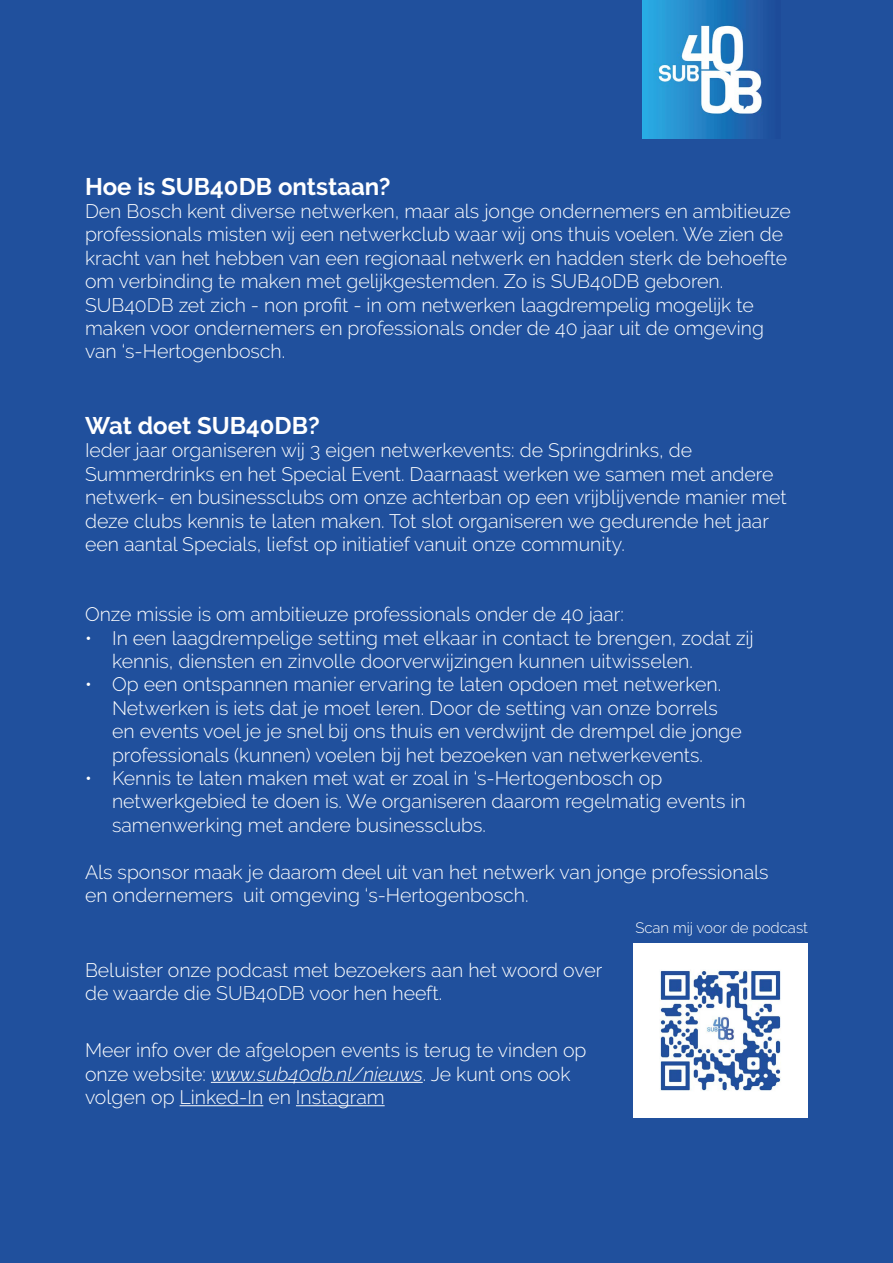
<style>
.page{position:relative;width:893px;height:1263px;background:#20509d}
.page>*{position:absolute;margin:0;border:0;box-sizing:border-box;transform-origin:0 0}
.t1{font:700 24px "Raleway";color:#fff}
.t2{font:300 19.5px/23.4px "Raleway";color:#fff}
.t3{font:300 15px "Raleway";color:#fff}
.s1{font-style:italic}
</style>
<div class="page">
<div style="left:633px;top:943px;width:175px;height:175px;background:#fff"></div>
<img style="left:660px;top:970px;width:121px;height:121px">
<hr style="left:211px;top:1082px;width:212px;height:1px;background:#fff">
<hr style="left:180px;top:1105px;width:83px;height:1px;background:#fff">
<hr style="left:296px;top:1105px;width:89px;height:1px;background:#fff">
<img style="left:642px;top:0;width:121px;height:138px">
<p class="t1" style="left:85px;top:177px;width:307px">Hoe is SUB40DB ontstaan?</p>
<p class="t2" style="left:85px;top:201px;width:707px">Den Bosch kent diverse netwerken, maar als jonge ondernemers en ambitieuze professionals misten wij een netwerkclub waar wij ons thuis voelen. We zien de kracht van het hebben van een regionaal netwerk en hadden sterk de behoefte om verbinding te maken met gelijkgestemden. Zo is SUB40DB geboren.<br>SUB40DB zet zich - non profit - in om netwerken laagdrempelig mogelijk te maken voor ondernemers en professionals onder de 40 jaar uit de omgeving van ‘s-Hertogenbosch.</p>
<p class="t1" style="left:85px;top:416px;width:236px">Wat doet SUB40DB?</p>
<p class="t2" style="left:85px;top:441px;width:703px">Ieder jaar organiseren wij 3 eigen netwerkevents: de Springdrinks, de Summerdrinks en het Special Event. Daarnaast werken we samen met andere netwerk- en businessclubs om onze achterban op een vrijblijvende manier met deze clubs kennis te laten maken. Tot slot organiseren we gedurende het jaar een aantal Specials, liefst op initiatief vanuit onze community.</p>
<p class="t2" style="left:85px;top:604px;width:540px">Onze missie is om ambitieuze professionals onder de 40 jaar:</p>
<p class="t2" style="left:112px;top:628px;width:643px;text-indent:-27px">• In een laagdrempelige setting met elkaar in contact te brengen, zodat zij kennis, diensten en zinvolle doorverwijzingen kunnen uitwisselen.</p>
<p class="t2" style="left:112px;top:675px;width:631px;text-indent:-27px">• Op een ontspannen manier ervaring te laten opdoen met netwerken.<br>Netwerken is iets dat je moet leren. Door de setting van onze borrels en events voel je je snel bij ons thuis en verdwijnt de drempel die jonge professionals (kunnen) voelen bij het bezoeken van netwerkevents.</p>
<p class="t2" style="left:112px;top:768px;width:635px;text-indent:-27px">• Kennis te laten maken met wat er zoal in ‘s-Hertogenbosch op netwerkgebied te doen is. We organiseren daarom regelmatig events in samenwerking met andere businessclubs.</p>
<p class="t2" style="left:85px;top:862px;width:685px">Als sponsor maak je daarom deel uit van het netwerk van jonge professionals en ondernemers uit omgeving ‘s-Hertogenbosch.</p>
<p class="t2" style="left:85px;top:960px;width:519px">Beluister onze podcast met bezoekers aan het woord over de waarde die SUB40DB voor hen heeft.</p>
<p class="t2" style="left:85px;top:1041px;width:503px">Meer info over de afgelopen events is terug te vinden op onze website: <span class="s1">www.sub40db.nl/nieuws</span>. Je kunt ons ook volgen op Linked-In en Instagram</p>
<p class="t3" style="left:635px;top:922px;width:174px">Scan mij voor de podcast</p>
</div>
